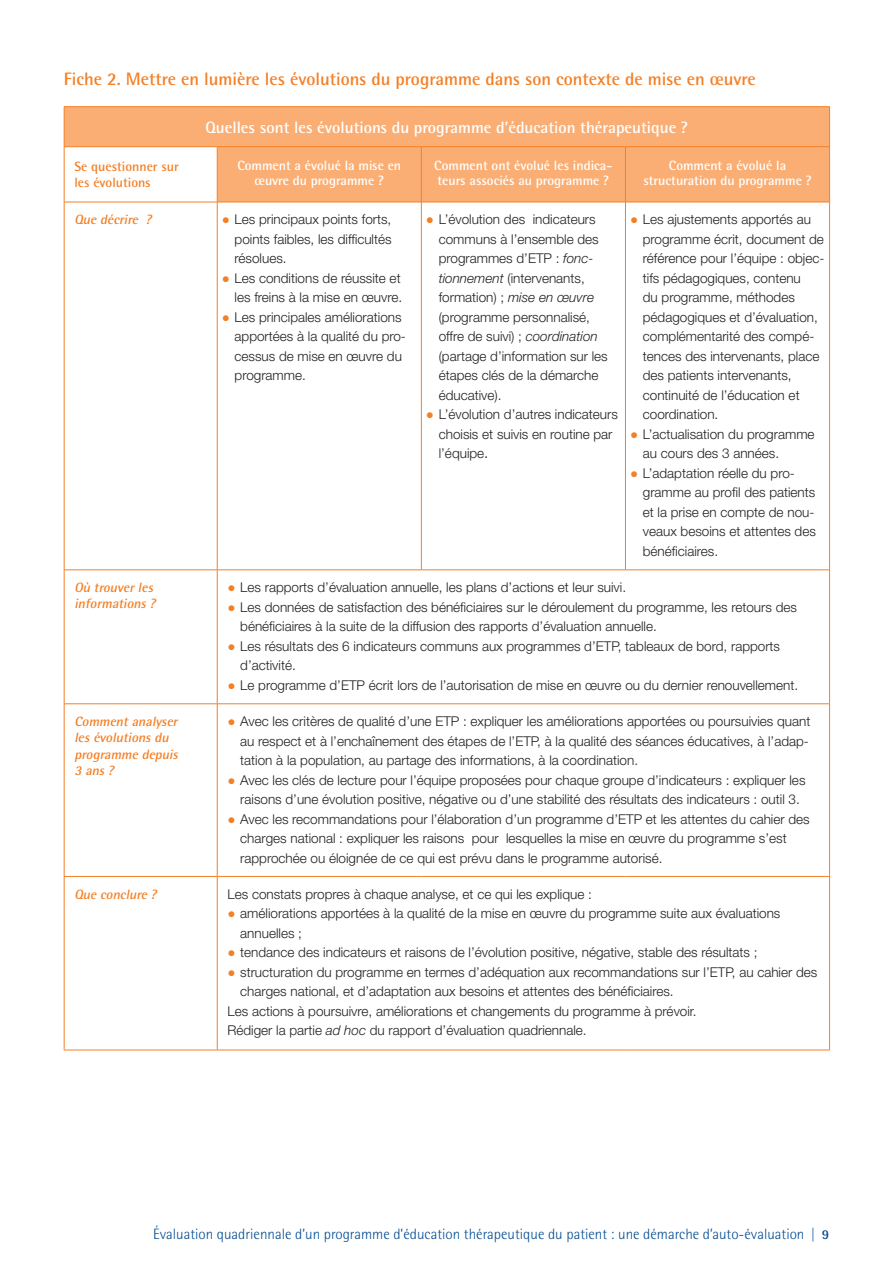
<style>
.page{position:relative;width:893px;height:1263px;background:#fff}
.page>*{position:absolute;margin:0;border:0;box-sizing:border-box;transform-origin:0 0}
.titre_fiches{font:700 18px "Rotis Semi Sans Std";color:#f48026}
.texte_courant{font:700 16.5px "Rotis Semi Sans Std";color:#fff}
.t1{font:300 15px "Rotis Semi Sans Std";color:#014990}
.texte_tableau_fiche{font:300 13.5px/19.5px "Helvetica Neue LT Std";color:#231f20}
.texte_courant-2{font:700 13.5px/15px "Rotis Semi Sans Std";color:#fff;text-align:center}
.t2{font:italic 700 13.5px/16.2px "Rotis Semi Sans Std";color:#f48026}
.t3{font:700 13.5px/16.2px "Rotis Semi Sans Std";color:#f48026}
.s1{font-family:"Arial";font-weight:400;color:#f48026}
.s2{font-style:italic}
.s3{font-size:15px}
.s4{font-size:13.5px}
.s5{font-weight:700;font-size:13.5px}
</style>
<div class="page">
<svg style="left:65px;top:107px;width:764px;height:95px;background:#fab683"></svg>
<hr style="left:64px;top:147px;width:1px;height:55px;background:#f48026">
<hr style="left:217px;top:147px;width:1px;height:55px;background:#f48026">
<hr style="left:421px;top:147px;width:1px;height:55px;background:#f48026">
<hr style="left:625px;top:147px;width:1px;height:55px;background:#f48026">
<hr style="left:829px;top:147px;width:1px;height:55px;background:#f48026">
<hr style="left:64px;top:570px;width:1px;height:134px;background:#f48026">
<hr style="left:217px;top:570px;width:1px;height:134px;background:#f48026">
<hr style="left:829px;top:570px;width:1px;height:134px;background:#f48026">
<hr style="left:64px;top:704px;width:1px;height:172px;background:#f48026">
<hr style="left:217px;top:704px;width:1px;height:172px;background:#f48026">
<hr style="left:829px;top:704px;width:1px;height:172px;background:#f48026">
<hr style="left:64px;top:202px;width:1px;height:368px;background:#f48026">
<hr style="left:217px;top:202px;width:1px;height:368px;background:#f48026">
<hr style="left:421px;top:202px;width:1px;height:368px;background:#f48026">
<hr style="left:625px;top:202px;width:1px;height:368px;background:#f48026">
<hr style="left:829px;top:202px;width:1px;height:368px;background:#f48026">
<hr style="left:64px;top:877px;width:1px;height:172px;background:#f48026">
<hr style="left:217px;top:877px;width:1px;height:172px;background:#f48026">
<hr style="left:829px;top:877px;width:1px;height:172px;background:#f48026">
<hr style="left:64px;top:1049px;width:153px;height:1px;background:#f48026">
<hr style="left:217px;top:1049px;width:204px;height:1px;background:#f48026">
<hr style="left:421px;top:1049px;width:204px;height:1px;background:#f48026">
<hr style="left:625px;top:1049px;width:205px;height:1px;background:#f48026">
<hr style="left:64px;top:106px;width:153px;height:1px;background:#f48026">
<hr style="left:64px;top:107px;width:1px;height:40px;background:#f48026">
<hr style="left:217px;top:106px;width:204px;height:1px;background:#f48026">
<hr style="left:421px;top:106px;width:204px;height:1px;background:#f48026">
<hr style="left:625px;top:106px;width:205px;height:1px;background:#f48026">
<hr style="left:829px;top:107px;width:1px;height:40px;background:#f48026">
<hr style="left:64px;top:202px;width:153px;height:1px;background:#f48026">
<hr style="left:217px;top:202px;width:204px;height:1px;background:#f48026">
<hr style="left:421px;top:202px;width:204px;height:1px;background:#f48026">
<hr style="left:625px;top:202px;width:205px;height:1px;background:#f48026">
<hr style="left:64px;top:146px;width:153px;height:1px;background:#f48026">
<hr style="left:217px;top:146px;width:204px;height:1px;background:#f48026">
<hr style="left:421px;top:146px;width:204px;height:1px;background:#f48026">
<hr style="left:625px;top:146px;width:205px;height:1px;background:#f48026">
<hr style="left:64px;top:703px;width:153px;height:1px;background:#f48026">
<hr style="left:217px;top:703px;width:204px;height:1px;background:#f48026">
<hr style="left:421px;top:703px;width:204px;height:1px;background:#f48026">
<hr style="left:625px;top:703px;width:205px;height:1px;background:#f48026">
<hr style="left:64px;top:876px;width:153px;height:1px;background:#f48026">
<hr style="left:217px;top:876px;width:204px;height:1px;background:#f48026">
<hr style="left:421px;top:876px;width:204px;height:1px;background:#f48026">
<hr style="left:625px;top:876px;width:205px;height:1px;background:#f48026">
<hr style="left:64px;top:570px;width:153px;height:1px;background:#f48026">
<hr style="left:217px;top:570px;width:204px;height:1px;background:#f48026">
<hr style="left:421px;top:570px;width:204px;height:1px;background:#f48026">
<hr style="left:625px;top:570px;width:205px;height:1px;background:#f48026">
<p class="titre_fiches" style="left:64px;top:68px;width:694px">Fiche 2. Mettre en lumière les évolutions du programme dans son contexte de mise en œuvre</p>
<p class="texte_courant" style="left:205px;top:117px;width:484px">Quelles sont les évolutions du programme d’éducation thérapeutique ?</p>
<p class="t3" style="left:74px;top:158px;width:106px">Se questionner sur les évolutions</p>
<p class="texte_courant-2" style="left:237px;top:158px;width:165px">Comment a évolué la mise en œuvre du programme ?</p>
<p class="texte_courant-2" style="left:434px;top:158px;width:180px;text-align:left">Comment ont évolué les indica&shy;teurs associés au programme ?</p>
<p class="texte_courant-2" style="left:669px;top:158px;width:119px">Comment a évolué la</p>
<p class="texte_courant-2" style="left:643px;top:173px;width:170px">structuration du programme ?</p>
<p class="t2" style="left:74px;top:212px;width:82px">Que décrire ?</p>
<p class="texte_tableau_fiche" style="left:235px;top:210px;width:158px;text-align:justify;text-indent:-13px"><span class="s1">●</span> Les principaux points forts, points faibles, les difficultés résolues.</p>
<p class="texte_tableau_fiche" style="left:222px;top:268px;width:182px;text-align:right"><span class="s1">●</span> Les conditions de réussite et les freins à la mise en œuvre.</p>
<p class="texte_tableau_fiche" style="left:235px;top:307px;width:173px;text-indent:-13px"><span class="s1">●</span> Les principales améliorations apportées à la qualité du pro&shy;cessus de mise en œuvre du programme.</p>
<p class="texte_tableau_fiche" style="left:439px;top:210px;width:171px;text-indent:-13px"><span class="s1">●</span> L’évolution des indicateurs communs à l’ensemble des programmes d’ETP : <span class="s2">fonc&shy;tionnement</span> (intervenants, formation) ; <span class="s2">mise en œuvre </span>(programme personnalisé, offre de suivi) ; <span class="s2">coordination </span>(partage d’information sur les étapes clés de la démarche éducative).</p>
<p class="texte_tableau_fiche" style="left:439px;top:405px;width:181px;text-indent:-13px"><span class="s1">●</span> L’évolution d’autres indicateurs choisis et suivis en routine par l’équipe<span class="s3">.</span></p>
<p class="texte_tableau_fiche" style="left:643px;top:210px;width:183px;text-indent:-13px"><span class="s1">●</span> Les ajustements apportés au programme écrit, document de référence pour l’équipe : objec&shy;tifs pédagogiques, contenu<br>du programme, méthodes pédagogiques et d’évaluation, complémentarité des compé&shy;tences des intervenants, place des patients intervenants, continuité de l’éducation et coordination.</p>
<p class="texte_tableau_fiche" style="left:643px;top:424px;width:173px;text-indent:-13px"><span class="s1">●</span> L’actualisation du programme au cours des 3 années.</p>
<p class="texte_tableau_fiche" style="left:643px;top:463px;width:175px;text-indent:-13px"><span class="s1">●</span> L’adaptation réelle du pro&shy;gramme au profil des patients et la prise en compte de nou&shy;veaux besoins et attentes des bénéficiaires.</p>
<p class="t2" style="left:74px;top:579px;width:86px">Où trouverles informations?</p>
<p class="texte_tableau_fiche" style="left:227px;top:577px;width:400px"><span class="s1">●</span> Les rapports d’évaluation annuelle, les plans d’actions et leur suivi.</p>
<p class="texte_tableau_fiche" style="left:240px;top:597px;width:558px;text-indent:-13px"><span class="s1">●</span> Les données de satisfaction des bénéficiaires sur le déroulement du programme, les retours des bénéficiaires à la suite de la diffusion des rapports d’évaluation annuelle.</p>
<p class="texte_tableau_fiche" style="left:240px;top:636px;width:541px;text-indent:-13px"><span class="s1">●</span> Les résultats des 6 indicateurs communs aux programmes d’ETP, tableaux de bord, rapports d’activité.</p>
<p class="texte_tableau_fiche" style="left:227px;top:675px;width:572px"><span class="s1">●</span> Le programme d’ETP écrit lors de l’autorisation de mise en œuvre ou du dernier renouvellement.</p>
<p class="t2" style="left:74px;top:713px;width:108px">Commentanalyser lesévolutionsdu programme depuis<br>3 ans?</p>
<p class="texte_tableau_fiche" style="left:240px;top:711px;width:572px;text-align:justify;text-indent:-13px"><span class="s1">●</span> Avec les critères de qualité d’une ETP : expliquer les améliorations apportées ou poursuivies quant au respect et à l’enchaînement des étapes de l’ETP, à la qualité des séances éducatives, à l’adap&shy;tation à la population, au partage des informations, à la coordination.</p>
<p class="texte_tableau_fiche" style="left:227px;top:770px;width:579px;text-align:center"><span class="s1">●</span> Avec les clés de lecture pour l’équipe proposées pour chaque groupe d’indicateurs : expliquer les raisons d’une évolution positive, négative ou d’une stabilité des résultats des indicateurs : outil 3.</p>
<p class="texte_tableau_fiche" style="left:240px;top:809px;width:571px;text-indent:-13px"><span class="s1">●</span> Avec les recommandations pour l’élaboration d’un programme d’ETP et les attentes du cahier des charges national : expliquer les raisons pour lesquelles la mise en œuvre du programme s’est rapprochée ou éloignée de ce qui est prévu dans le programme autorisé.</p>
<p class="t2" style="left:74px;top:886px;width:87px">Que conclure ?</p>
<p class="texte_tableau_fiche" style="left:227px;top:884px;width:366px">Les constats propres à chaque analyse, et ce qui les explique :</p>
<p class="texte_tableau_fiche" style="left:240px;top:903px;width:542px;text-indent:-13px"><span class="s1">●</span> améliorations apportées à la qualité de la mise en œuvre du programme suite aux évaluations annuelles ;</p>
<p class="texte_tableau_fiche" style="left:227px;top:942px;width:532px"><span class="s1">●</span> tendance des indicateurs et raisons de l’évolution positive, négative, stable des résultats ;</p>
<p class="texte_tableau_fiche" style="left:240px;top:962px;width:579px;text-indent:-13px"><span class="s1">●</span> structuration du programme en termes d’adéquation aux recommandations sur l’ETP, au cahier des charges national, et d’adaptation aux besoins et attentes des bénéficiaires.</p>
<p class="texte_tableau_fiche" style="left:227px;top:1001px;width:471px">Les actions à poursuivre, améliorations et changements du programme à prévoir.</p>
<p class="texte_tableau_fiche" style="left:227px;top:1020px;width:361px">Rédiger la partie <span class="s2">ad hoc</span> du rapport d’évaluation quadriennale.</p>
<p class="t1" style="left:153px;top:1225px;width:678px">Évaluation quadriennale d’un programme d’éducation thérapeutique du patient : une démarche d’auto-évaluation <span class="s4">|</span> <span class="s5">9</span></p>
</div>
